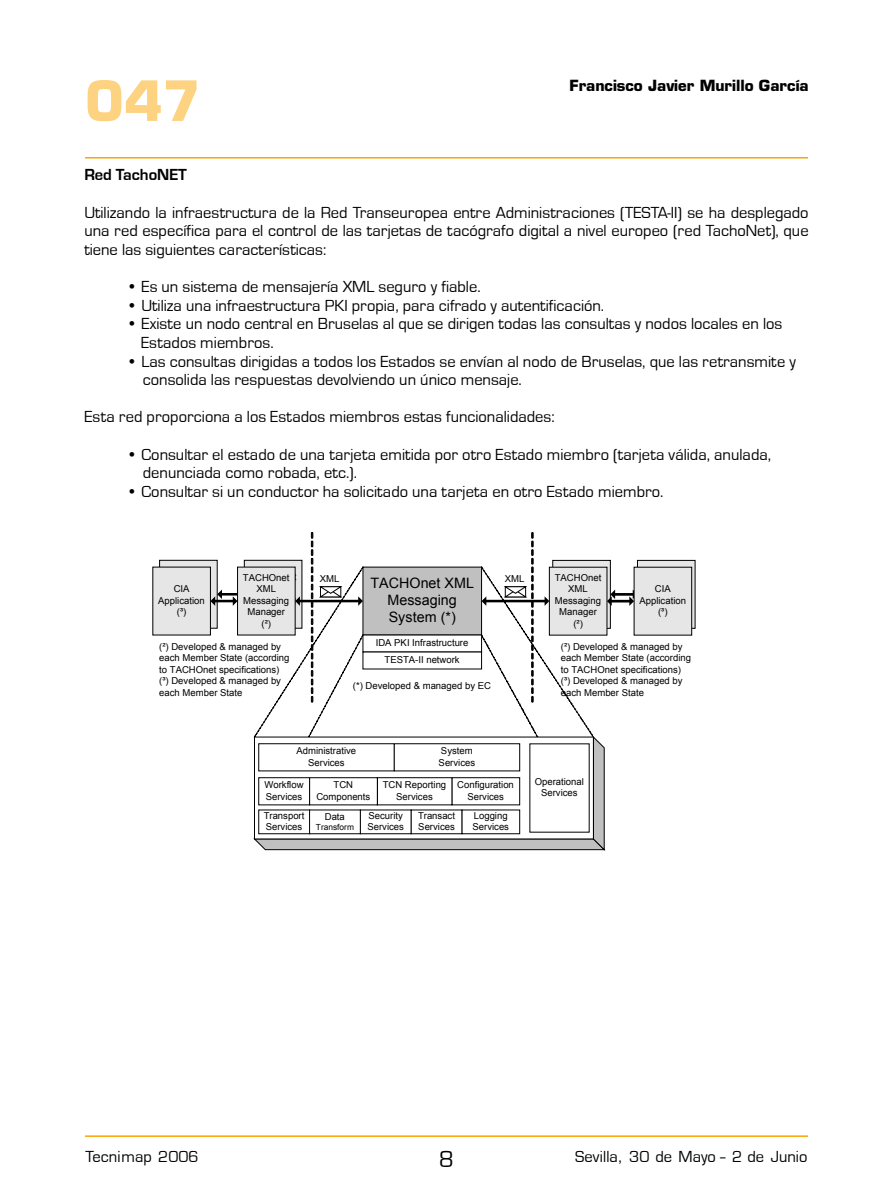
<style>
.page{position:relative;width:893px;height:1200px;background:#fff}
.page>*{position:absolute;margin:0;border:0;box-sizing:border-box;transform-origin:0 0}
.t1{font:700 54px "Eurostile";color:#fdd280}
.t2{font:16.5px/18.6px "Eurostile T";color:#000}
.t3{font:16.5px "Eurostile";color:#000}
.t4{font:700 16.5px "Eurostile T";color:#000}
.t5{font:700 15px "Eurostile";color:#000}
.t6{font:14.25px/17.2px "Arial";color:#000;text-align:center}
.t7{font:9.6px/11.6px "Arial";color:#000;text-align:center}
.t8{font:8.4px "Arial";color:#000}
</style>
<div class="page">
<hr style="left:85px;top:1135px;width:723px;height:1px;background:#fca400">
<hr style="left:85px;top:157px;width:723px;height:1px;background:#fca400">
<svg style="left:639px;top:562px;width:54px;height:64px"></svg>
<div style="left:637px;top:560px;width:58px;height:68px;border:1px solid #000"></div>
<hr style="left:614px;top:593px;width:20px;height:2px;background:#000">
<svg style="left:160px;top:560px;width:57px;height:68px"></svg>
<div style="left:159px;top:560px;width:58px;height:68px;border:1px solid #000"></div>
<div style="left:153px;top:567px;width:57px;height:68px;background:#e6e6e6"></div>
<div style="left:238px;top:567px;width:57px;height:68px;background:#e6e6e6"></div>
<div style="left:237px;top:566px;width:58px;height:69px;border:1px solid #000"></div>
<svg style="left:210px;top:589px;width:29px;height:16px"></svg>
<div style="left:634px;top:567px;width:58px;height:68px;background:#e6e6e6"></div>
<div style="left:634px;top:567px;width:58px;height:68px;border:1px solid #000"></div>
<hr style="left:611px;top:599px;width:19px;height:3px;background:#000">
<svg style="left:629px;top:589px;width:7px;height:16px"></svg>
<svg style="left:254px;top:532px;width:361px;height:317px"></svg>
<svg style="left:256px;top:738px;width:336px;height:98px"></svg>
<div style="left:259px;top:743px;width:135px;height:27px;background:#fff"></div>
<div style="left:452px;top:777px;width:68px;height:27px;background:#fff"></div>
<div style="left:452px;top:777px;width:68px;height:27px;border:1px solid #000"></div>
<div style="left:377px;top:777px;width:75px;height:27px;background:#fff"></div>
<div style="left:377px;top:777px;width:75px;height:27px;border:1px solid #000"></div>
<div style="left:259px;top:809px;width:51px;height:24px;background:#fff"></div>
<div style="left:310px;top:809px;width:50px;height:24px;background:#fff"></div>
<div style="left:360px;top:809px;width:51px;height:24px;background:#fff"></div>
<div style="left:411px;top:809px;width:51px;height:24px;background:#fff"></div>
<div style="left:462px;top:809px;width:58px;height:24px;background:#fff"></div>
<div style="left:310px;top:777px;width:67px;height:27px;background:#fff"></div>
<div style="left:309px;top:777px;width:68px;height:27px;border:1px solid #000"></div>
<div style="left:530px;top:743px;width:59px;height:89px;background:#fff"></div>
<div style="left:394px;top:743px;width:126px;height:27px;background:#fff"></div>
<div style="left:259px;top:777px;width:51px;height:27px;background:#fff"></div>
<div style="left:259px;top:777px;width:51px;height:27px;border:1px solid #000"></div>
<h1 class="t1" style="left:85px;top:68px;width:118px">047</h1>
<p class="t5" style="left:569px;top:76px;width:241px">Francisco Javier Murillo García</p>
<p class="t4" style="left:84px;top:166px;width:104px">Red TachoNET</p>
<p class="t2" style="left:84px;top:203px;width:726px;text-align:justify">Utilizando la infraestructura de la Red Transeuropea entre Administraciones (TESTA-II) se ha desplegado una red específica para el control de las tarjetas de tacógrafo digital a nivel europeo (red TachoNet), que tiene las siguientes características:</p>
<p class="t2" style="left:126px;top:277px;width:356px">• Es un sistema de mensajería XML seguro y fiable.</p>
<p class="t2" style="left:126px;top:296px;width:479px">• Utiliza una infraestructura PKI propia, para cifrado y autentificación.</p>
<p class="t2" style="left:141px;top:315px;width:643px;text-indent:-15px">• Existe un nodo central en Bruselas al que se dirigen todas las consultas y nodos locales en los<br>Estados miembros.</p>
<p class="t2" style="left:143px;top:352px;width:654px;text-indent:-16px">• Las consultas dirigidas a todos los Estados se envían al nodo de Bruselas, que las retransmite y consolida las respuestas devolviendo un único mensaje.</p>
<p class="t2" style="left:84px;top:408px;width:472px">Esta red proporciona a los Estados miembros estas funcionalidades:</p>
<p class="t2" style="left:143px;top:445px;width:630px;text-indent:-16px">• Consultar el estado de una tarjeta emitida por otro Estado miembro (tarjeta válida, anulada, denunciada como robada, etc.).</p>
<p class="t2" style="left:126px;top:482px;width:539px">• Consultar si un conductor ha solicitado una tarjeta en otro Estado miembro.</p>
<p class="t7" style="left:558px;top:570px;width:48px">TACHOnet<br>XML<br>Messaging<br>Manager</p>
<p class="t7" style="left:165px;top:582px;width:48px">CIA<br>Application</p>
<p class="t7" style="left:250px;top:570px;width:48px">TACHOnet<br>XML<br>Messaging<br>Manager</p>
<p class="t7" style="left:158px;top:583px;width:48px">CIA<br>Application (³)</p>
<p class="t7" style="left:243px;top:571px;width:48px">TACHOnet<br>XML<br>Messaging<br>Manager (²)</p>
<p class="t7" style="left:320px;top:572px;width:21px">XML</p>
<p class="t6" style="left:370px;top:574px;width:105px">TACHOnet XML<br>Messaging<br>System (*)</p>
<p class="t7" style="left:376px;top:634px;width:94px;line-height:17px">IDA PKI Infrastructure<br>TESTA-II network</p>
<p class="t7" style="left:555px;top:571px;width:48px">TACHOnet<br>XML<br>Messaging<br>Manager (²)</p>
<p class="t7" style="left:505px;top:572px;width:21px">XML</p>
<p class="t7" style="left:643px;top:582px;width:48px">CIA<br>Application</p>
<p class="t7" style="left:639px;top:583px;width:48px">CIA<br>Application (³)</p>
<p class="t7" style="left:159px;top:640px;width:132px;text-align:left">(²) Developed &amp; managed by each Member State (according to TACHOnet specifications) (³) Developed &amp; managed by each Member State</p>
<p class="t7" style="left:561px;top:640px;width:132px;text-align:left">(²) Developed &amp; managed by each Member State (according to TACHOnet specifications) (³) Developed &amp; managed by each Member State</p>
<p class="t7" style="left:353px;top:679px;width:140px">(*) Developed &amp; managed by EC</p>
<p class="t7" style="left:296px;top:745px;width:61px">Administrative<br>Services</p>
<p class="t7" style="left:439px;top:745px;width:38px;text-align:left">System<br>Services</p>
<p class="t7" style="left:264px;top:779px;width:41px;text-align:left">Workflow<br>Services</p>
<p class="t7" style="left:316px;top:779px;width:56px">TCN<br>Components</p>
<p class="t7" style="left:535px;top:775px;width:51px">Operational<br>Services</p>
<p class="t7" style="left:457px;top:779px;width:58px">Configuration<br>Services</p>
<p class="t7" style="left:383px;top:779px;width:65px">TCN Reporting<br>Services</p>
<p class="t8" style="left:316px;top:821px;width:40px">Transform</p>
<p class="t7" style="left:367px;top:809px;width:38px;text-align:left">Security<br>Services</p>
<p class="t7" style="left:418px;top:809px;width:39px;text-align:left">Transact<br>Services</p>
<p class="t7" style="left:473px;top:809px;width:38px;text-align:left">Logging<br>Services</p>
<p class="t7" style="left:264px;top:809px;width:42px;text-align:left">Transport<br>Services</p>
<p class="t7" style="left:325px;top:810px;width:22px">Data</p>
<p class="t3" style="left:85px;top:1146px;width:115px">Tecnimap 2006</p>
<p class="t2" style="left:575px;top:1146px;width:234px">Sevilla, 30 de Mayo - 2 de Junio</p>
</div>
